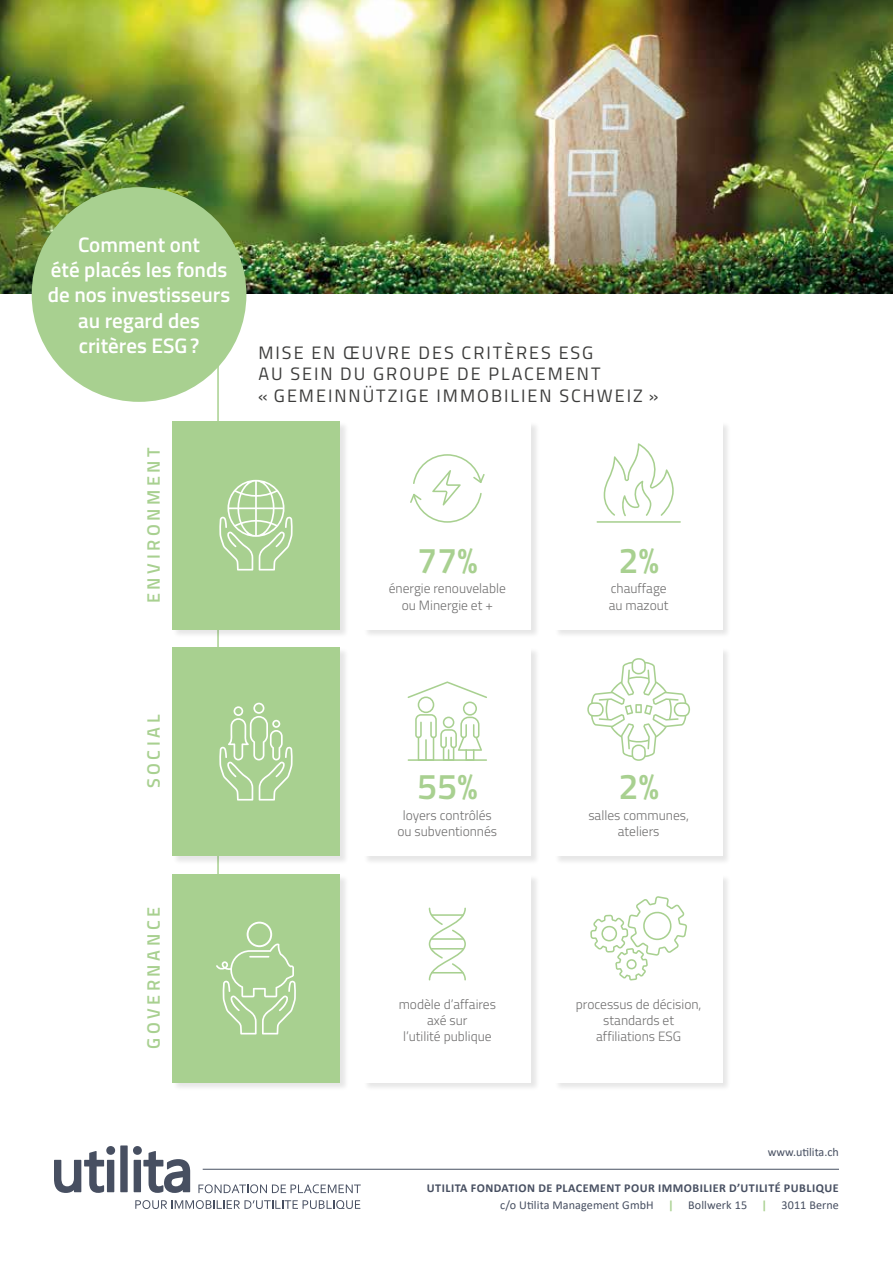
<style>
.page{position:relative;width:893px;height:1263px;background:#fff}
.page>*{position:absolute;margin:0;border:0;box-sizing:border-box;transform-origin:0 0}
.t1{font:600 36px "Titillium";color:#a8d090}
.t2{font:600 21px/25.2px "Titillium";color:#fff;text-align:center}
.t3{font:18px/21.6px "Titillium";letter-spacing:.11em;color:#3c3c3b}
.t4{font:600 18px "Titillium";letter-spacing:.2em;color:#a8d090}
.t5{font:300 13.5px/16.2px "Titillium";color:#706f6f;text-align:center}
.t6{font:700 12.15px/17.1px "Calibri";letter-spacing:.04em;color:#474f61;text-align:right}
.t7{font:12.15px "Calibri";color:#474f61}
.s1{font-weight:400}
.s2{color:#a8d090}
</style>
<div class="page">
<img style="left:0;top:0;width:893px;height:293px">
<hr style="left:217px;top:366px;width:2px;height:533px;background:#a8d090">
<div style="left:32px;top:187px;width:214px;height:215px;background:#a8d090;border-radius:50%"></div>
<div style="left:172px;top:647px;width:177px;height:218px;background:#000;opacity:.1"></div>
<div style="left:172px;top:647px;width:168px;height:209px;background:#a8d090"></div>
<svg style="left:219px;top:703px;width:74px;height:97px"></svg>
<div style="left:363px;top:647px;width:177px;height:218px;background:#000;opacity:.1"></div>
<div style="left:363px;top:647px;width:168px;height:209px;background:#fff"></div>
<svg style="left:408px;top:681px;width:79px;height:80px"></svg>
<div style="left:554px;top:647px;width:178px;height:218px;background:#000;opacity:.1"></div>
<div style="left:555px;top:647px;width:168px;height:209px;background:#fff"></div>
<svg style="left:587px;top:658px;width:103px;height:103px"></svg>
<div style="left:172px;top:421px;width:177px;height:217px;background:#000;opacity:.1"></div>
<div style="left:172px;top:421px;width:168px;height:208px;background:#a8d090"></div>
<svg style="left:219px;top:480px;width:74px;height:90px"></svg>
<div style="left:363px;top:421px;width:177px;height:217px;background:#000;opacity:.1"></div>
<div style="left:363px;top:421px;width:168px;height:208px;background:#fff"></div>
<svg style="left:410px;top:454px;width:75px;height:69px"></svg>
<div style="left:554px;top:421px;width:178px;height:217px;background:#000;opacity:.1"></div>
<div style="left:555px;top:421px;width:168px;height:208px;background:#fff"></div>
<hr style="left:597px;top:521px;width:84px;height:2px;background:#a8d090">
<svg style="left:604px;top:443px;width:70px;height:73px"></svg>
<div style="left:172px;top:874px;width:177px;height:217px;background:#000;opacity:.1"></div>
<div style="left:172px;top:874px;width:168px;height:208px;background:#a8d090"></div>
<svg style="left:216px;top:922px;width:80px;height:112px"></svg>
<div style="left:363px;top:874px;width:177px;height:217px;background:#000;opacity:.1"></div>
<div style="left:363px;top:874px;width:168px;height:208px;background:#fff"></div>
<svg style="left:429px;top:908px;width:37px;height:72px"></svg>
<div style="left:554px;top:874px;width:178px;height:217px;background:#000;opacity:.1"></div>
<div style="left:555px;top:874px;width:168px;height:208px;background:#fff"></div>
<svg style="left:590px;top:896px;width:97px;height:84px"></svg>
<svg style="left:133px;top:1146px;width:57px;height:47px"></svg>
<div style="left:120px;top:1145px;width:8px;height:47px;background:#474f61"></div>
<svg style="left:54px;top:1146px;width:61px;height:47px"></svg>
<svg style="left:198px;top:1184px;width:163px;height:9px"></svg>
<svg style="left:135px;top:1200px;width:225px;height:9px"></svg>
<hr style="left:203px;top:1169px;width:636px;height:1px;background:#475062">
<h2 class="t2" style="left:48px;top:231px;width:184px">Comment ont<br>été placés les fonds de nos investisseurs au regard des critères ESG?</h2>
<h3 class="t4" style="left:140px;top:603px;width:158px;rotate:-90deg">ENVIRONMENT</h3>
<h3 class="t3" style="left:258px;top:341px;width:402px">MISE EN ŒUVRE DES CRITÈRES ESG<br>AU SEIN DU GROUPE DE PLACEMENT<br>« GEMEINNÜTZIGE IMMOBILIEN SCHWEIZ »</h3>
<h1 class="t1" style="left:417px;top:533px;width:62px">77%</h1>
<p class="t5" style="left:389px;top:580px;width:119px">énergie renouvelable ou Minergie et +</p>
<h1 class="t1" style="left:618px;top:533px;width:42px">2%</h1>
<p class="t5" style="left:609px;top:580px;width:61px;text-align:left">chauffage au mazout</p>
<h3 class="t4" style="left:140px;top:788px;width:75px;rotate:-90deg">SOCIAL</h3>
<h3 class="t4" style="left:140px;top:1049px;width:144px;rotate:-90deg">GOVERNANCE</h3>
<h1 class="t1" style="left:417px;top:760px;width:62px">55%</h1>
<p class="t5" style="left:397px;top:806px;width:101px">loyers contrôlés ou subventionnés</p>
<h1 class="t1" style="left:618px;top:760px;width:42px">2%</h1>
<p class="t5" style="left:588px;top:806px;width:102px">salles communes, ateliers</p>
<p class="t5" style="left:399px;top:995px;width:99px">modèle d’affaires axé sur<br>l’utilité publique</p>
<p class="t5" style="left:576px;top:995px;width:127px">processus de décision, standards et affiliations ESG</p>
<p class="t7" style="left:768px;top:1143px;width:73px">www.utilita.ch</p>
<p class="t6" style="left:427px;top:1179px;width:414px">UTILITA FONDATION DE PLACEMENT POUR IMMOBILIER D’UTILITÉ PUBLIQUE <span class="s1">c/o Utilita Management GmbH</span> <span class="s2">|</span> <span class="s1">Bollwerk 15</span> <span class="s2">|</span> <span class="s1">3011 Berne</span></p>
</div>
